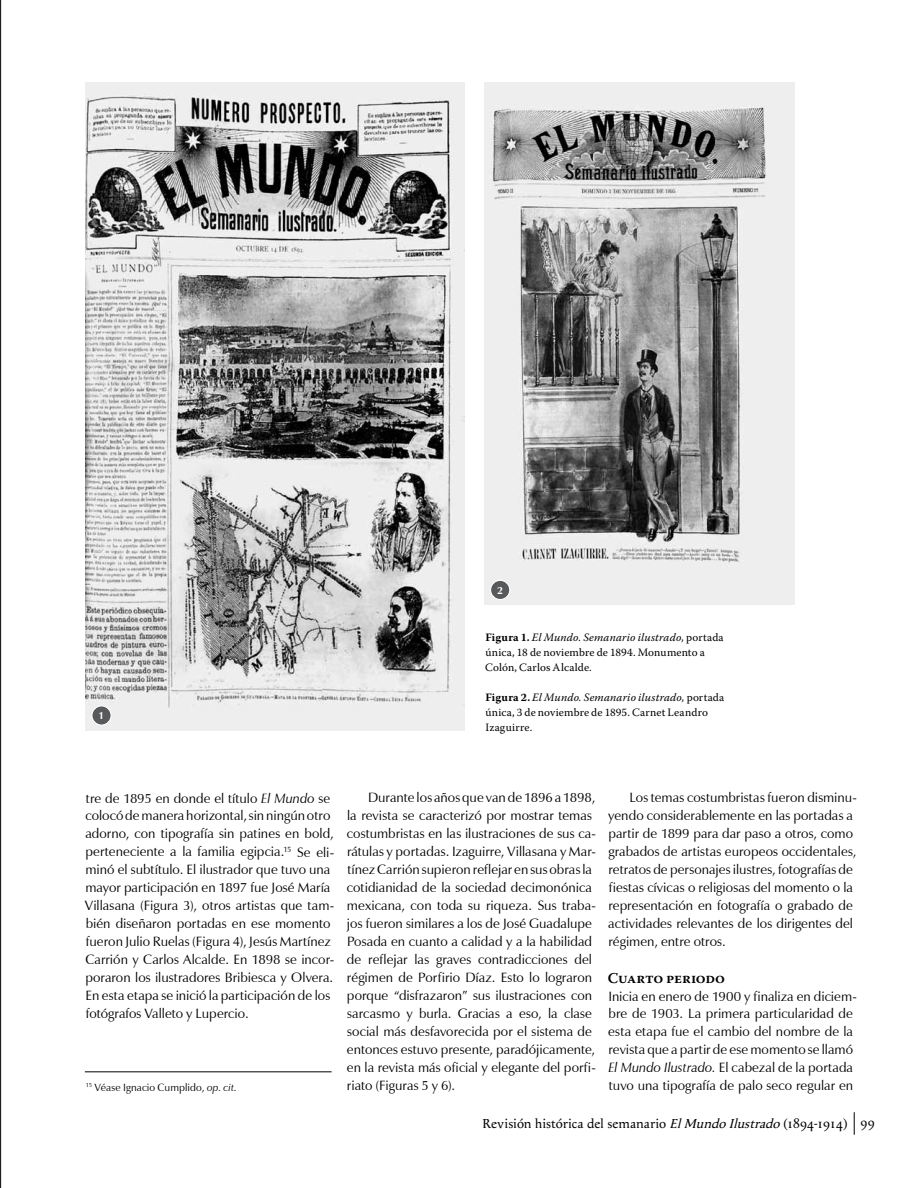
<style>
.page{position:relative;width:918px;height:1188px;background:#fff}
.page>*{position:absolute;margin:0;border:0;box-sizing:border-box;transform-origin:0 0}
.t1{font:600 15px "Warnock Pro";letter-spacing:-.015em;color:#000}
.t2{font:13.5px/18px "Zapf Humanist 601 BT";letter-spacing:.005em;color:#000}
.t3{font:13.5px "Apolline";color:#000}
.t4{font:11.25px/15px "Warnock Pro";letter-spacing:.02em;color:#000}
.t5{font:10.5px "Zapf Humanist 601 BT";letter-spacing:.01em;color:#000}
.t6{font:700 10.5px "Zapf Humanist 601 BT";color:#fff}
.s1{font-weight:700}
.s2{font-style:italic}
</style>
<div class="page">
<svg style="left:854px;top:1112px;width:1px;height:23px"></svg>
<hr style="left:0;top:0;width:1px;height:1188px;background:#000">
<img style="left:85px;top:82px;width:380px;height:648px">
<img style="left:485px;top:82px;width:310px;height:522px">
<div style="left:92px;top:706px;width:19px;height:19px;background:#58595b;border-radius:50%"></div>
<div style="left:91px;top:705px;width:21px;height:21px;border:1px solid #fff;border-radius:50%"></div>
<div style="left:491px;top:580px;width:19px;height:20px;background:#58595b;border-radius:50%"></div>
<div style="left:490px;top:580px;width:20px;height:20px;border:1px solid #fff;border-radius:50%"></div>
<hr style="left:85px;top:1071px;width:247px;height:1px;background:#000">
<p class="t6" style="left:99px;top:709px;width:7px">1</p>
<p class="t6" style="left:497px;top:584px;width:7px">2</p>
<p class="t4" style="left:485px;top:629px;width:240px"><span class="s1">Figura 1.</span> <span class="s2">El Mundo. Semanario ilustrado,</span> portada única, 18 de noviembre de 1894. Monumento a<br>Colón, Carlos Alcalde.</p>
<p class="t4" style="left:485px;top:689px;width:240px"><span class="s1">Figura 2.</span> <span class="s2">El Mundo. Semanario ilustrado,</span> portada única, 3 de noviembre de 1895. Carnet Leandro<br>Izaguirre.</p>
<p class="t2" style="left:85px;top:789px;width:251px">tre de 1895 en donde el título <span class="s2">El Mundo</span> se colocó de manera horizontal, sin ningún otro adorno, con tipografía sin patines en bold, perteneciente a la familia egipcia.<sup>15</sup> Se eli&shy;minó el subtítulo. El ilustrador que tuvo una mayor participación en 1897 fue José María Villasana (Figura 3), otros artistas que tam&shy;bién diseñaron portadas en ese momento fueron Julio Ruelas (Figura 4), Jesús Martínez Carrión y Carlos Alcalde. En 1898 se incor&shy;poraron los ilustradores Bribiesca y Olvera.<br>En esta etapa se inició la participación de los fotógrafos Valleto y Lupercio.</p>
<p class="t2" style="left:347px;top:789px;width:251px;text-indent:21px">Durante los años que van de 1896 a 1898, la revista se caracterizó por mostrar temas costumbristas en las ilustraciones de sus ca&shy;rátulas y portadas. Izaguirre, Villasana y Mar&shy;tínez Carrión supieron reflejar en sus obras la cotidianidad de la sociedad decimonónica mexicana, con toda su riqueza. Sus traba&shy;jos fueron similares a los de José Guadalupe Posada en cuanto a calidad y a la habilidad de reflejar las graves contradicciones del régimen de Porfirio Díaz. Esto lo lograron porque “disfrazaron” sus ilustraciones con sarcasmo y burla. Gracias a eso, la clase social más desfavorecida por el sistema de entonces estuvo presente, paradójicamente, en la revista más oficial y elegante del porfi&shy;riato (Figuras 5 y 6).</p>
<p class="t2" style="left:608px;top:789px;width:250px;text-indent:21px">Los temas costumbristas fueron disminu&shy;yendo considerablemente en las portadas a partir de 1899 para dar paso a otros, como grabados de artistas europeos occidentales, retratos de personajes ilustres, fotografías de fiestas cívicas o religiosas del momento o la representación en fotografía o grabado de actividades relevantes de los dirigentes del régimen, entre otros.</p>
<p class="t1" style="left:608px;top:969px;width:119px">Cuarto periodo</p>
<p class="t2" style="left:608px;top:987px;width:250px">Inicia en enero de 1900 y finaliza en diciem&shy;bre de 1903. La primera particularidad de esta etapa fue el cambio del nombre de la revista que a partir de ese momento se llamó <span class="s2">El Mundo Ilustrado.</span> El cabezal de la portada tuvo una tipografía de palo seco regular en</p>
<p class="t5" style="left:86px;top:1080px;width:153px"><sup>15</sup> Véase Ignacio Cumplido, <span class="s2">op. cit.</span></p>
<p class="t3" style="left:482px;top:1116px;width:394px">Revisión histórica del semanario <span class="s2">ElMundoIlustrado</span>(1894-1914) 99</p>
</div>
